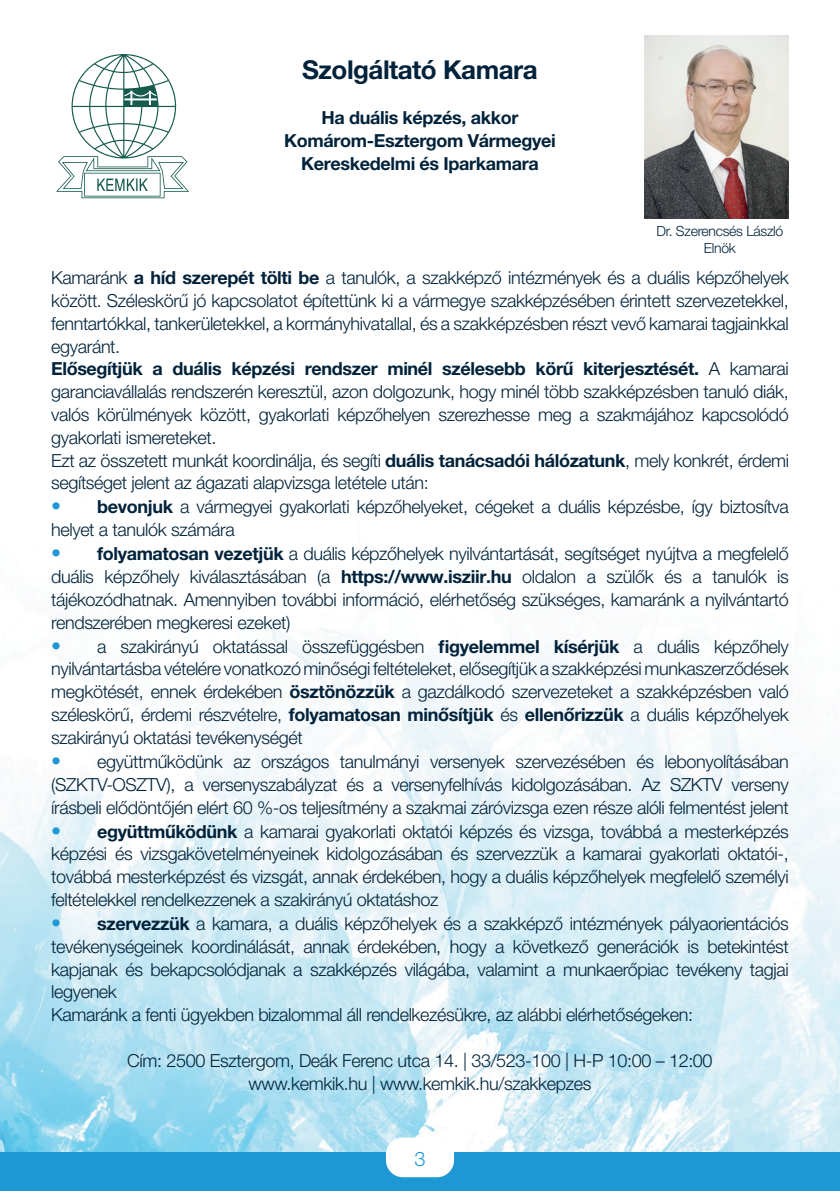
<style>
.page{position:relative;width:840px;height:1191px;background:#fff}
.page>*{position:absolute;margin:0;border:0;box-sizing:border-box;transform-origin:0 0}
.t1{font:700 26px "Helvetica Neue LT Pro";letter-spacing:-.02em;color:#00223a}
.t2{font:300 20px "Helvetica Neue LT Pro";color:#1e98d5}
.t3{font:300 18px/22.8px "Helvetica Neue LT Pro";letter-spacing:-.02em;color:#00223a;text-align:justify}
.t4{font:700 18px/22.8px "Helvetica Neue LT Pro";letter-spacing:-.02em;color:#00223a;text-align:center}
.t5{font:300 14px/16.8px "Helvetica Neue LT Pro";letter-spacing:-.02em;color:#00223a;text-align:center}
.s1{font-weight:700}
.s2{font-size:20px;color:#1e98d5}
</style>
<div class="page">
<img style="left:0;top:619px;width:839px;height:533px">
<img style="left:644px;top:36px;width:144px;height:182px">
<svg style="left:56px;top:54px;width:133px;height:144px"></svg>
<div style="left:0;top:1152px;width:839px;height:39px;background:#1e98d5"></div>
<div style="left:386px;top:1137px;width:68px;height:40px;background:#fff;border-radius:17px"></div>
<h1 class="t1" style="left:302px;top:53px;width:237px">Szolgáltató Kamara</h1>
<p class="t4" style="left:284px;top:106px;width:273px">Ha duális képzés, akkor<br>Komárom-Esztergom Vármegyei<br>Kereskedelmi és Iparkamara</p>
<p class="t5" style="left:656px;top:222px;width:128px">Dr. Szerencsés László<br>Elnök</p>
<p class="t3" style="left:51px;top:266px;width:739px;text-align:left">Kamaránk <span class="s1">a híd szerepét tölti be</span> a tanulók, a szakképző intézmények és a duális képzőhelyek között. Széleskörű jó kapcsolatot építettünk ki a vármegye szakképzésében érintett szervezetekkel, fenntartókkal, tankerületekkel, a kormányhivatallal, és a szakképzésben részt vevő kamarai tagjainkkal egyaránt.<br><span class="s1">Elősegítjük a duális képzési rendszer minél szélesebb körű kiterjesztését.</span> A kamarai garanciavállalás rendszerén keresztül, azon dolgozunk, hogy minél több szakképzésben tanuló diák, valós körülmények között, gyakorlati képzőhelyen szerezhesse meg a szakmájához kapcsolódó gyakorlati ismereteket.<br>Ezt az összetett munkát koordinálja, és segíti <span class="s1">duális tanácsadói hálózatunk</span>, mely konkrét, érdemi segítséget jelent az ágazati alapvizsga letétele után:</p>
<p class="t3" style="left:51px;top:495px;width:739px"><span class="s2">•</span> <span class="s1">bevonjuk</span> a vármegyei gyakorlati képzőhelyeket, cégeket a duális képzésbe, így biztosítva helyet a tanulók számára</p>
<p class="t3" style="left:51px;top:542px;width:739px"><span class="s2">•</span> <span class="s1">folyamatosan vezetjük</span> a duális képzőhelyek nyilvántartását, segítséget nyújtva a megfelelő duális képzőhely kiválasztásában (a <span class="s1">https://www.isziir.hu</span> oldalon a szülők és a tanulók is tájékozódhatnak. Amennyiben további információ, elérhetőség szükséges, kamaránk a nyilvántartó rendszerében megkeresi ezeket)</p>
<p class="t3" style="left:51px;top:634px;width:739px"><span class="s2">•</span> a szakirányú oktatással összefüggésben <span class="s1">figyelemmel kísérjük</span> a duális képzőhely nyilvántartásba vételére vonatkozó minőségi feltételeket, elősegítjük a szakképzési munkaszerződések megkötését, ennek érdekében <span class="s1">ösztönözzük</span> a gazdálkodó szervezeteket a szakképzésben való széleskörű, érdemi részvételre, <span class="s1">folyamatosan minősítjük</span> és <span class="s1">ellenőrizzük</span> a duális képzőhelyek szakirányú oktatási tevékenységét</p>
<p class="t3" style="left:51px;top:749px;width:739px"><span class="s2">•</span> együttműködünk az országos tanulmányi versenyek szervezésében és lebonyolításában (SZKTV-OSZTV), a versenyszabályzat és a versenyfelhívás kidolgozásában. Az SZKTV verseny írásbeli elődöntőjén elért 60 %-os teljesítmény a szakmai záróvizsga ezen része alóli felmentést jelent</p>
<p class="t3" style="left:51px;top:819px;width:739px"><span class="s2">•</span> <span class="s1">együttműködünk</span> a kamarai gyakorlati oktatói képzés és vizsga, továbbá a mesterképzés képzési és vizsgakövetelményeinek kidolgozásában és szervezzük a kamarai gyakorlati oktatói-, továbbá mesterképzést és vizsgát, annak érdekében, hogy a duális képzőhelyek megfelelő személyi feltételekkel rendelkezzenek a szakirányú oktatáshoz</p>
<p class="t3" style="left:51px;top:911px;width:738px;text-align:left"><span class="s2">•</span> <span class="s1">szervezzük</span> a kamara, a duális képzőhelyek és a szakképző intézmények pályaorientációs tevékenységeinek koordinálását, annak érdekében, hogy a következő generációk is betekintést kapjanak és bekapcsolódjanak a szakképzés világába, valamint a munkaerőpiac tevékeny tagjai legyenek<br>Kamaránk a fenti ügyekben bizalommal áll rendelkezésükre, az alábbi elérhetőségeken:</p>
<p class="t3" style="left:127px;top:1048px;width:586px;text-align:center">Cím: 2500 Esztergom, Deák Ferenc utca 14. | 33/523-100 | H-P 10:00 – 12:00 www.kemkik.hu | www.kemkik.hu/szakkepzes</p>
<p class="t2" style="left:414px;top:1146px;width:13px">3</p>
</div>
